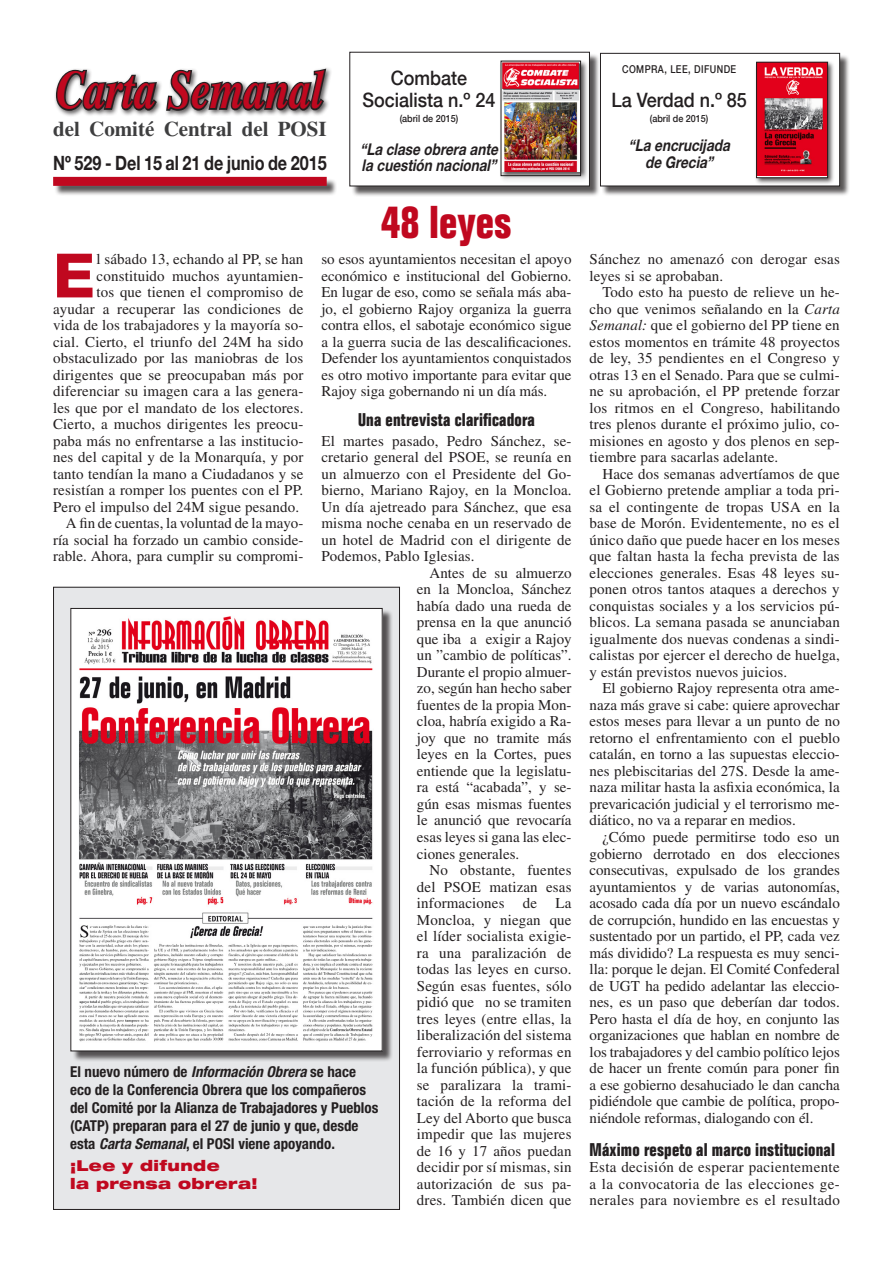
<style>
.page{position:relative;width:893px;height:1263px;background:#fff}
.page>*{position:absolute;margin:0;border:0;box-sizing:border-box;transform-origin:0 0}
.t1{font:800 61.2px "Helvetica Neue LT Std";color:#c0081f}
.t2{font:italic 700 54px "Times LT Std";color:#c0081f;scale:.8 1}
.t3{font:700 condensed 45px "Folio Std";color:#c0081f}
.t4{font:700 21px "Times LT Std";color:#3e3e3f}
.t5{font:500 19.8px/21.6px "Helvetica Neue";color:#231f20;text-align:center;scale:.91 1}
.Título_1{font:700 19.8px "Helvetica Neue LT Std";color:#231f20;scale:.82 1}
.t6{font:700 condensed 18px "Folio Std";letter-spacing:.01em;color:#231f20}
.t7{font:italic 700 16.2px "Helvetica Neue LT Std";color:#231f20;scale:.83 1}
.t8{font:15px/16.5px "Times LT Std";letter-spacing:.01em;color:#231f20;text-align:justify}
.Título_1-2{font:700 condensed 15px/18px "Helvetica Neue LT Std";color:#231f20}
.Título_1-3{font:900 expanded 15px "Helvetica Neue LT Std";letter-spacing:.025em;color:#c0081f}
.t9{font:500 10.8px "Helvetica Neue";letter-spacing:.05em;color:#231f20;scale:.83 1}
.t10{font:500 9.9px "Helvetica Neue";color:#231f20;scale:.91 1}
.s1{font-style:italic}
</style>
<div class="page">
<div style="left:54px;top:587px;width:345px;height:622px;background:#e6e7e9"></div>
<div style="left:602px;top:54px;width:248px;height:142px;background:#231f20;opacity:.75"></div>
<div style="left:600px;top:53px;width:240px;height:133px;background:#fff"></div>
<div style="left:600px;top:53px;width:240px;height:133px;border:1px solid #231f20"></div>
<div style="left:755px;top:60px;width:80px;height:126px;background:#231f20;opacity:.75"></div>
<img style="left:758px;top:64px;width:68px;height:112px">
<div style="left:756px;top:62px;width:72px;height:116px;border:1px solid #231f20"></div>
<div style="left:54px;top:67px;width:279px;height:51px;background:#231f20;opacity:.75"></div>
<svg style="left:54px;top:67px;width:274px;height:46px"></svg>
<div style="left:54px;top:178px;width:283px;height:19px;background:#231f20;opacity:.75"></div>
<div style="left:53px;top:177px;width:274px;height:9px;background:#c0081f"></div>
<div style="left:351px;top:53px;width:249px;height:144px;background:#231f20;opacity:.75"></div>
<div style="left:350px;top:52px;width:239px;height:134px;background:#fff"></div>
<div style="left:499px;top:59px;width:89px;height:124px;background:#231f20;opacity:.75"></div>
<img style="left:503px;top:63px;width:76px;height:109px">
<div style="left:501px;top:61px;width:80px;height:115px;border:1px solid #231f20"></div>
<div style="left:72px;top:609px;width:321px;height:453px;background:#231f20;opacity:.75"></div>
<img style="left:72px;top:610px;width:309px;height:439px">
<p class="t2" style="left:56px;top:59px;width:336px">Carta Semanal</p>
<p class="t4" style="left:53px;top:116px;width:275px">del Comité Central del POSI</p>
<p class="Título_1" style="left:53px;top:151px;width:335px">Nº 529 - Del 15 al 21 de junio de 2015</p>
<p class="t5" style="left:363px;top:67px;width:148px">Combate<br>Socialista n.º 24</p>
<p class="t10" style="left:400px;top:112px;width:66px">(abril de 2015)</p>
<p class="t7" style="left:360px;top:139px;width:172px">“La clase obrera ante</p>
<p class="t7" style="left:362px;top:155px;width:168px">la cuestión nacional”</p>
<p class="t3" style="left:381px;top:197px;width:132px">48 leyes</p>
<p class="t9" style="left:622px;top:63px;width:139px">COMPRA, LEE, DIFUNDE</p>
<p class="t5" style="left:611px;top:89px;width:150px">La Verdad n.º 85</p>
<p class="t10" style="left:650px;top:113px;width:66px">(abril de 2015)</p>
<p class="t7" style="left:628px;top:136px;width:128px">“La encrucijada</p>
<p class="t7" style="left:645px;top:152px;width:88px">de Grecia”</p>
<p class="t1" style="left:53px;top:239px;width:43px">E</p>
<p class="t8" style="left:53px;top:251px;width:252px;text-align:right">l sábado 13, echando al PP, se han constituido muchos ayuntamien-<br>tos que tienen el compromiso de ayudar a recuperar las condiciones de vida de los trabajadores y la mayoría so&shy;cial. Cierto, el triunfo del 24M ha sido obstaculizado por las maniobras de los dirigentes que se preocupaban más por diferenciar su imagen cara a las genera&shy;les que por el mandato de los electores.<br>Cierto, a muchos dirigentes les preocu&shy;paba más no enfrentarse a las institucio&shy;nes del capital y de la Monarquía, y por tanto tendían la mano a Ciudadanos y se resistían a romper los puentes con el PP.<br>Pero el impulso del 24M sigue pesando.</p>
<p class="t8" style="left:53px;top:515px;width:252px;text-indent:13px">A fin de cuentas, la voluntad de la mayo&shy;ría social ha forzado un cambio conside&shy;rable. Ahora, para cumplir su compromi-</p>
<p class="t8" style="left:321px;top:251px;width:252px">so esos ayuntamientos necesitan el apoyo económico e institucional del Gobierno.<br>En lugar de eso, como se señala más aba&shy;jo, el gobierno Rajoy organiza la guerra contra ellos, el sabotaje económico sigue a la guerra sucia de las descalificaciones.<br>Defender los ayuntamientos conquistados es otro motivo importante para evitar que Rajoy siga gobernando ni un día más.</p>
<p class="t6" style="left:358px;top:410px;width:178px">Una entrevista clarificadora</p>
<p class="t8" style="left:321px;top:433px;width:252px">El martes pasado, Pedro Sánchez, se&shy;cretario general del PSOE, se reunía en un almuerzo con el Presidente del Go&shy;bierno, Mariano Rajoy, en la Moncloa.<br>Un día ajetreado para Sánchez, que esa misma noche cenaba en un reservado de un hotel de Madrid con el dirigente de Podemos, Pablo Iglesias.</p>
<p class="t8" style="left:417px;top:565px;width:156px;text-indent:13px">Antes de su almuerzo en la Moncloa, Sánchez había dado una rueda de prensa en la que anunció que iba a exigir a Rajoy un ”cambio de políticas”.<br>Durante el propio almuer&shy;zo, según han hecho saber fuentes de la propia Mon&shy;cloa, habría exigido a Ra&shy;joy que no tramite más leyes en la Cortes, pues entiende que la legislatu&shy;ra está “acabada”, y se&shy;gún esas mismas fuentes le anunció que revocaría esas leyes si gana las elec&shy;ciones generales.</p>
<p class="t8" style="left:417px;top:862px;width:156px;text-indent:13px">No obstante, fuentes del PSOE matizan esas informaciones de La Moncloa, y niegan que el líder socialista exigie&shy;ra una paralización de todas las leyes en curso.<br>Según esas fuentes, sólo pidió que no se tramiten tres leyes (entre ellas, la liberalización del sistema ferroviario y reformas en la función pública), y que se paralizara la trami&shy;tación de la reforma del Ley del Aborto que busca impedir que las mujeres de 16 y 17 años puedan decidir por sí mismas, sin autorización de sus pa&shy;dres. También dicen que</p>
<p class="Título_1-2" style="left:70px;top:1062px;width:310px">El nuevo número de <span class="s1">Información Obrera</span> se hace eco de la Conferencia Obrera que los compañeros del Comité por la Alianza de Trabajadores y Pueblos (CATP) preparan para el 27 de junio y que, desde esta <span class="s1">Carta Semanal</span>, el POSI viene apoyando.</p>
<p class="Título_1-3" style="left:70px;top:1156px;width:151px">¡Lee y difunde</p>
<p class="Título_1-3" style="left:70px;top:1174px;width:189px">la prensa obrera!</p>
<p class="t8" style="left:590px;top:251px;width:252px">Sánchez no amenazó con derogar esas leyes si se aprobaban.</p>
<p class="t8" style="left:590px;top:284px;width:252px;text-indent:13px">Todo esto ha puesto de relieve un he&shy;cho que venimos señalando en la <span class="s1">Carta Semanal:</span> que el gobierno del PP tiene en estos momentos en trámite 48 proyectos de ley, 35 pendientes en el Congreso y otras 13 en el Senado. Para que se culmi&shy;ne su aprobación, el PP pretende forzar los ritmos en el Congreso, habilitando tres plenos durante el próximo julio, co&shy;misiones en agosto y dos plenos en sep&shy;tiembre para sacarlas adelante.</p>
<p class="t8" style="left:590px;top:466px;width:252px;text-indent:13px">Hace dos semanas advertíamos de que el Gobierno pretende ampliar a toda pri&shy;sa el contingente de tropas USA en la base de Morón. Evidentemente, no es el único daño que puede hacer en los meses que faltan hasta la fecha prevista de las elecciones generales. Esas 48 leyes su&shy;ponen otros tantos ataques a derechos y conquistas sociales y a los servicios pú&shy;blicos. La semana pasada se anunciaban igualmente dos nuevas condenas a sindi&shy;calistas por ejercer el derecho de huelga, y están previstos nuevos juicios.</p>
<p class="t8" style="left:590px;top:680px;width:252px;text-indent:13px">El gobierno Rajoy representa otra ame&shy;naza más grave si cabe: quiere aprovechar estos meses para llevar a un punto de no retorno el enfrentamiento con el pueblo catalán, en torno a las supuestas eleccio&shy;nes plebiscitarias del 27S. Desde la ame&shy;naza militar hasta la asfixia económica, la prevaricación judicial y el terrorismo me&shy;diático, no va a reparar en medios.</p>
<p class="t8" style="left:590px;top:829px;width:252px;text-indent:13px">¿Cómo puede permitirse todo eso un gobierno derrotado en dos elecciones consecutivas, expulsado de los grandes ayuntamientos y de varias autonomías, acosado cada día por un nuevo escándalo de corrupción, hundido en las encuestas y sustentado por un partido, el PP, cada vez más dividido? La respuesta es muy senci&shy;lla: porque le dejan. El Comité Confederal de UGT ha pedido adelantar las eleccio&shy;nes, es un paso que deberían dar todos.<br>Pero hasta el día de hoy, en conjunto las organizaciones que hablan en nombre de los trabajadores y del cambio político lejos de hacer un frente común para poner fin a ese gobierno desahuciado le dan cancha pidiéndole que cambie de política, propo&shy;niéndole reformas, dialogando con él.</p>
<p class="t6" style="left:590px;top:1139px;width:247px">Máximo respeto al marco institucional</p>
<p class="t8" style="left:590px;top:1159px;width:252px">Esta decisión de esperar pacientemente a la convocatoria de las elecciones ge&shy;nerales para noviembre es el resultado</p>
</div>
